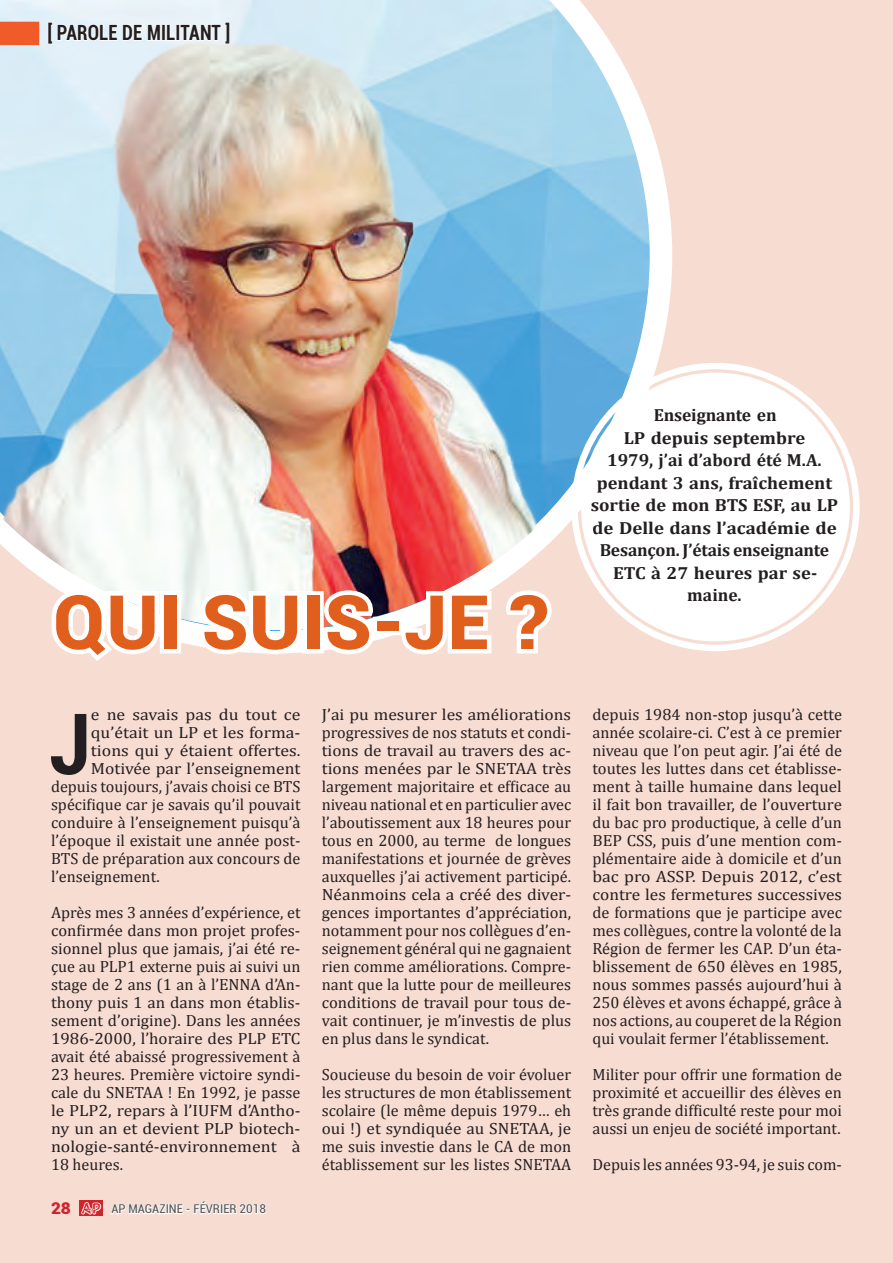
<style>
.page{position:relative;width:893px;height:1263px;background:#f7dcd2}
.page>*{position:absolute;margin:0;border:0;box-sizing:border-box;transform-origin:0 0}
.t1{font:700 condensed 84.6px "Roboto";color:#231f20}
.t2{font:900 75px "Roboto";letter-spacing:.01em;color:#e15f1d}
.t3{font:700 condensed 21px "Roboto";letter-spacing:.01em;color:#231f20;scale:.9 1}
.t4{font:700 17.55px/22.5px "Cambria";color:#231f20;text-align:center}
.t5{font:16.2px/18px "Cambria";color:#231f20;text-align:justify}
.t6{font:16.2px/18px "Cambria";color:#231f20;text-align:justify;scale:1.08 1}
.t7{font:16.2px "Cambria";color:#231f20;scale:1.1 1}
.t8{font:900 16.2px "Roboto";color:#d1232a;scale:1.06 1}
.t9{font:condensed 12.15px "Roboto";color:#57585a;scale:1.06 1}
</style>
<div class="page">
<svg style="left:170px;top:0;width:502px;height:646px"></svg>
<div style="left:581px;top:373px;width:269px;height:268px;background:#fff;border-radius:50%"></div>
<div style="left:571px;top:363px;width:289px;height:288px;border:6px solid #fff;border-radius:50%"></div>
<div style="left:584px;top:376px;width:263px;height:262px;border:6px solid #fff;border-radius:50%"></div>
<svg style="left:111px;top:1204px;width:155px;height:11px"></svg>
<svg style="left:80px;top:1201px;width:23px;height:15px"></svg>
<svg style="left:81px;top:1202px;width:20px;height:12px"></svg>
<img style="left:0;top:0;width:559px;height:630px">
<svg style="left:46px;top:584px;width:119px;height:77px"></svg>
<div style="left:160px;top:591px;width:21px;height:62px;border:9px solid #fff"></div>
<svg style="left:195px;top:0;width:62px;height:1215px"></svg>
<svg style="left:244px;top:587px;width:64px;height:74px;background:#faf9f7"></svg>
<div style="left:302px;top:591px;width:22px;height:62px;border:9px solid #fff"></div>
<img style="left:318px;top:0;width:62px;height:655px">
<div style="left:373px;top:617px;width:30px;height:18px;border:9px solid #fff"></div>
<svg style="left:397px;top:584px;width:162px;height:71px"></svg>
<p class="t3" style="left:47px;top:18px;width:205px">[ PAROLE DE MILITANT ]</p>
<h2 class="t2" style="left:53px;top:569px;width:497px">QUI SUIS-JE ?</h2>
<p class="t4" style="left:591px;top:403px;width:249px">Enseignante en<br>LP depuis septembre<br>1979, j’ai d’abord été M.A. pendant 3 ans, fraîchement sortie de mon BTS ESF, au LP de Delle dans l’académie de<br>Besançon. J’étais enseignante<br>ETC à 27 heures par se&shy;maine.</p>
<h1 class="t1" style="left:50px;top:685px;width:43px">J</h1>
<p class="t7" style="left:91px;top:705px;width:192px">e ne savais pas du tout ce</p>
<p class="t7" style="left:91px;top:723px;width:192px">qu’était un LP et les forma-</p>
<p class="t7" style="left:91px;top:741px;width:192px">tions qui y étaient offertes.</p>
<p class="t6" style="left:91px;top:759px;width:196px">Motivée par l’enseignement</p>
<p class="t5" style="left:51px;top:777px;width:251px">depuis toujours, j’avais choisi ce BTS</p>
<p class="t5" style="left:51px;top:795px;width:251px">spécifique car je savais qu’il pouvait</p>
<p class="t5" style="left:51px;top:813px;width:251px">conduire à l’enseignement puisqu’à</p>
<p class="t5" style="left:51px;top:831px;width:251px">l’époque il existait une année post-</p>
<p class="t5" style="left:51px;top:849px;width:251px">BTS de préparation aux concours de</p>
<p class="t5" style="left:51px;top:867px;width:110px">l’enseignement.</p>
<p class="t5" style="left:51px;top:903px;width:251px">Après mes 3 années d’expérience, et confirmée dans mon projet profes&shy;sionnel plus que jamais, j’ai été re&shy;çue au PLP1 externe puis ai suivi un stage de 2 ans (1 an à l’ENNA d’An&shy;thony puis 1 an dans mon établis&shy;sement d’origine). Dans les années 1986-2000, l’horaire des PLP ETC avait été abaissé progressivement à 23 heures. Première victoire syndi&shy;cale du SNETAA ! En 1992, je passe le PLP2, repars à l’IUFM d’Antho&shy;ny un an et devient PLP biotech&shy;nologie-santé-environnement à 18 heures.</p>
<p class="t8" style="left:51px;top:1197px;width:20px">28</p>
<p class="t9" style="left:111px;top:1201px;width:147px">AP MAGAZINE - FÉVRIER 2018</p>
<p class="t6" style="left:322px;top:705px;width:233px">J’ai pu mesurer les améliorations progressives de nos statuts et condi&shy;tions de travail au travers des ac&shy;tions menées par le SNETAA très largement majoritaire et efficace au niveau national et en particulier avec l’aboutissement aux 18 heures pour tous en 2000, au terme de longues manifestations et journée de grèves auxquelles j’ai activement participé.<br>Néanmoins cela a créé des diver&shy;gences importantes d’appréciation, notamment pour nos collègues d’en&shy;seignement général qui ne gagnaient rien comme améliorations. Compre&shy;nant que la lutte pour de meilleures conditions de travail pour tous de&shy;vait continuer, je m’investis de plus en plus dans le syndicat.</p>
<p class="t5" style="left:322px;top:1065px;width:251px">Soucieuse du besoin de voir évoluer les structures de mon établissement scolaire (le même depuis 1979… eh oui !) et syndiquée au SNETAA, je me suis investie dans le CA de mon établissement sur les listes SNETAA</p>
<p class="t5" style="left:592px;top:705px;width:251px">depuis 1984 non-stop jusqu’à cette année scolaire-ci. C’est à ce premier niveau que l’on peut agir. J’ai été de toutes les luttes dans cet établisse&shy;ment à taille humaine dans lequel il fait bon travailler, de l’ouverture du bac pro productique, à celle d’un BEP CSS, puis d’une mention com&shy;plémentaire aide à domicile et d’un bac pro ASSP. Depuis 2012, c’est contre les fermetures successives de formations que je participe avec mes collègues, contre la volonté de la Région de fermer les CAP. D’un éta&shy;blissement de 650 élèves en 1985, nous sommes passés aujourd’hui à 250 élèves et avons échappé, grâce à nos actions, au couperet de la Région qui voulait fermer l’établissement.</p>
<p class="t5" style="left:592px;top:1065px;width:251px">Militer pour offrir une formation de proximité et accueillir des élèves en très grande difficulté reste pour moi aussi un enjeu de société important.</p>
<p class="t5" style="left:592px;top:1155px;width:251px">Depuis les années 93-94, je suis com-</p>
</div>
